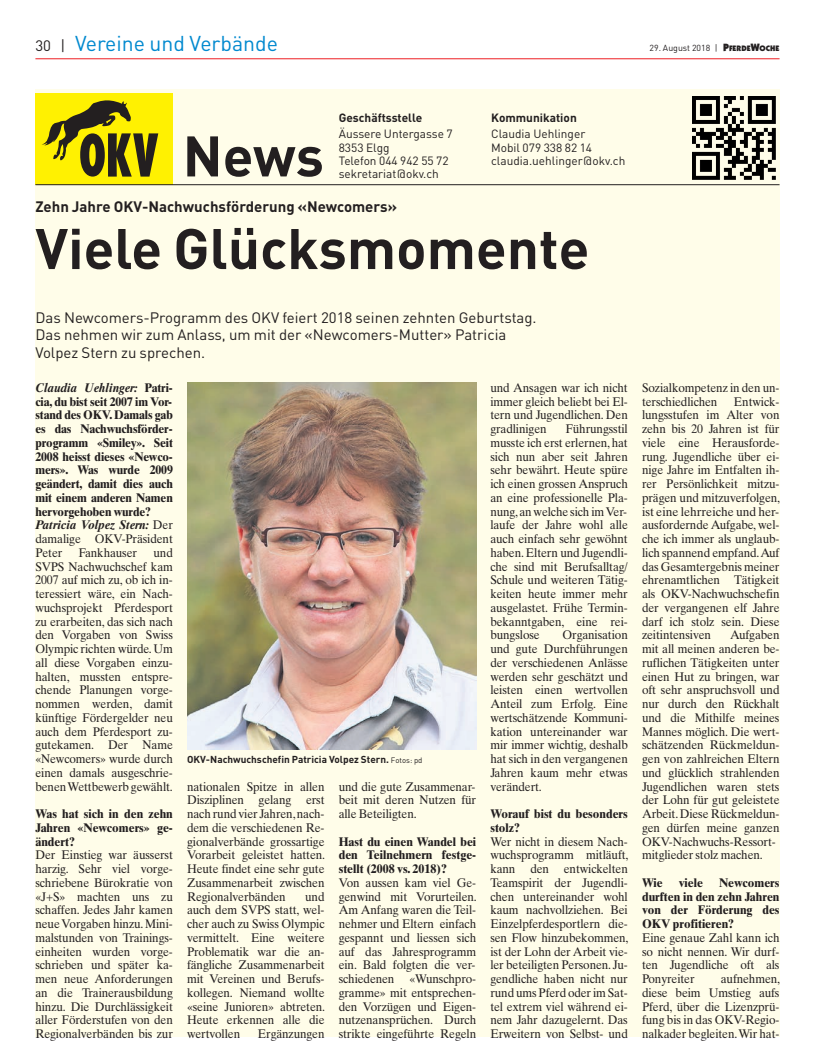
<style>
.page{position:relative;width:815px;height:1063px;background:#fff}
.page>*{position:absolute;margin:0;border:0;box-sizing:border-box;transform-origin:0 0}
.t1{font:700 56.25px "DIN";color:#231f20}
.t2{font:21.25px "DIN";color:#0089cf}
.t3{font:15px/17.5px "DIN";color:#231f20}
.t4{font:700 15px "DIN";color:#231f20}
.t5{font:12.5px/13.8px "Times Ten";letter-spacing:-.01em;color:#231f20;text-align:justify;scale:.94 1}
.t6{font:700 12.5px/13.8px "Times Ten";letter-spacing:-.01em;color:#231f20;scale:.94 1}
.t7{font:700 12.5px/13.8px "Times Ten";letter-spacing:-.01em;color:#231f20;text-align:justify;scale:.95 1}
.t8{font:11.88px "DIN";color:#231f20}
.t9{font:700 11.88px "DIN";color:#231f20}
.t10{font:700 10px "DIN";color:#231f20}
.t11{font:8.75px "DIN";color:#231f20}
.s1{font-size:15px;color:#231f20}
.s2{font-family:"Itc Kabel";font-weight:900;font-size:10.62px}
.s3{font-family:"Itc Kabel";font-weight:900;font-size:8px}
.s4{font-style:italic}
.s5{font-weight:400}
.s6{font-weight:400;font-size:7.75px}
</style>
<div class="page">
<hr style="left:35px;top:58px;width:745px;height:1px;background:#ee1d23">
<div style="left:35px;top:89px;width:745px;height:948px;background:#fffde9"></div>
<div style="left:35px;top:93px;width:138px;height:92px;background:#fff101"></div>
<svg style="left:42px;top:100px;width:116px;height:77px"></svg>
<hr style="left:35px;top:184px;width:745px;height:1px;background:#231f20">
<img style="left:692px;top:97px;width:83px;height:83px">
<img style="left:187px;top:383px;width:289px;height:366px">
<h2 class="t2" style="left:35px;top:36px;width:244px"><span class="s1">30 |</span> Vereine und Verbände</h2>
<p class="t11" style="left:650px;top:45px;width:131px">29. August 2018 | <span class="s2">P</span><span class="s3">FERDE</span><span class="s2">W</span><span class="s3">OCHE</span></p>
<p class="t9" style="left:339px;top:111px;width:85px">Geschäftsstelle</p>
<p class="t9" style="left:491px;top:111px;width:87px">Kommunikation</p>
<p class="t8" style="left:339px;top:130px;width:116px">Äussere Untergasse 7</p>
<p class="t8" style="left:491px;top:130px;width:96px">Claudia Uehlinger</p>
<p class="t8" style="left:339px;top:143px;width:52px">8353 Elgg</p>
<p class="t8" style="left:491px;top:143px;width:103px">Mobil 079 338 82 14</p>
<p class="t8" style="left:339px;top:156px;width:111px">Telefon 044 942 55 72</p>
<p class="t8" style="left:491px;top:156px;width:136px">claudia.uehlinger@okv.ch</p>
<h1 class="t1" style="left:183px;top:124px;width:143px">News</h1>
<p class="t8" style="left:339px;top:169px;width:102px">sekretariat@okv.ch</p>
<p class="t4" style="left:35px;top:198px;width:363px">Zehn Jahre OKV-Nachwuchsförderung «Newcomers»</p>
<h1 class="t1" style="left:35px;top:217px;width:555px">Viele Glücksmomente</h1>
<p class="t3" style="left:35px;top:310px;width:503px">Das Newcomers-Programm des OKV feiert 2018 seinen zehnten Geburtstag.<br>Das nehmen wir zum Anlass, um mit der «Newcomers-Mutter» Patricia<br>Volpez Stern zu sprechen.</p>
<p class="t6" style="left:35px;top:382px;width:148px"><span class="s4">Claudia Uehlinger:</span> Patri&shy;cia, du bist seit 2007 im Vor&shy;stand des OKV. Damals gab es das Nachwuchsförder&shy;programm «Smiley». Seit<br>2008 heisst dieses «Newco&shy;mers». Was wurde 2009 geändert, damit dies auch mit einem anderen Namen hervorgehoben wurde?<br><span class="s4">Patricia Volpez Stern:</span> <span class="s5">Der damalige OKV-Präsident<br>Peter</span></p>
<p class="t5" style="left:35px;top:547px;width:148px;text-indent:118px">und SVPS Nachwuchschef kam 2007 auf mich zu, ob ich in&shy;teressiert wäre, ein Nach&shy;wuchsprojekt Pferdesport zu erarbeiten, das sich nach den Vorgaben von Swiss Olympic richten würde. Um all diese Vorgaben einzu&shy;halten, mussten entspre&shy;chende Planungen vorge&shy;nommen werden, damit künftige Fördergelder neu auch dem Pferdesport zu&shy;gutekamen. Der Name «Newcomers» wurde durch einen damals ausgeschrie&shy;benen Wettbewerb gewählt.</p>
<p class="t7" style="left:35px;top:808px;width:146px">Was hat sich in den zehn Jahren «Newcomers» ge - ändert?</p>
<p class="t5" style="left:35px;top:849px;width:148px">Der Einstieg war äusserst harzig. Sehr viel vorge&shy;schriebene Bürokratie von «J+S» machten uns zu schaffen. Jedes Jahr kamen neue Vorgaben hinzu. Mini&shy;malstunden von Trainings&shy;einheiten wurden vorge&shy;schrieben und später ka&shy;men neue Anforderungen an die Trainerausbildung hinzu. Die Durchlässigkeit aller Förderstufen von den Regionalverbänden bis zur</p>
<p class="t5" style="left:79px;top:547px;width:63px">Fankhauser</p>
<p class="t10" style="left:187px;top:754px;width:237px">OKV-Nachwuchschefin Patricia Volpez Stern. <span class="s6">Fotos: pd</span></p>
<p class="t5" style="left:187px;top:781px;width:148px">nationalen Spitze in allen Disziplinen gelang erst nach rund vier Jahren, nach&shy;dem die verschiedenen Re&shy;gionalverbände grossartige Vorarbeit geleistet hatten.<br>Heute findet eine sehr gute Zusammenarbeit zwischen Regionalverbänden</p>
<p class="t5" style="left:187px;top:891px;width:148px;text-indent:118px">und auch dem SVPS statt, wel&shy;cher auch zu Swiss Olympic vermittelt. Eine weitere Problematik war die an&shy;fängliche Zusammenarbeit mit Vereinen und Berufs&shy;kollegen. Niemand wollte «seine Junioren» abtreten.<br>Heute erkennen alle die wertvollen</p>
<p class="t5" style="left:258px;top:1028px;width:72px">Ergänzungen</p>
<p class="t5" style="left:339px;top:781px;width:148px">und die gute Zusammenar&shy;beit mit deren Nutzen für alle Beteiligten.</p>
<p class="t7" style="left:339px;top:836px;width:146px">Hast du einen Wandel bei den Teilnehmern festge&shy;stellt (2008 vs. 2018)?</p>
<p class="t5" style="left:339px;top:877px;width:148px">Von aussen kam viel Ge&shy;genwind mit Vorurteilen.<br>Am Anfang waren die Teil&shy;nehmer und Eltern einfach gespannt und liessen sich auf das Jahresprogramm ein. Bald folgten die ver&shy;schiedenen «Wunschpro&shy;gramme» mit entsprechen&shy;den Vorzügen und Eigen&shy;nutzenansprüchen. Durch strikte eingeführte Regeln</p>
<p class="t5" style="left:490px;top:382px;width:148px">und Ansagen war ich nicht immer gleich beliebt bei El&shy;tern und Jugendlichen. Den gradlinigen</p>
<p class="t5" style="left:490px;top:423px;width:148px;text-indent:75px">Führungsstil musste ich erst erlernen, hat sich nun aber seit Jahren sehr bewährt. Heute spüre ich einen grossen Anspruch an eine professionelle Pla&shy;nung, an welche sich im Ver&shy;laufe der Jahre wohl alle auch einfach sehr gewöhnt haben. Eltern und Jugendli&shy;che sind mit Be rufs alltag/ Schule und weiteren Tätig&shy;keiten heute immer mehr ausgelastet. Frü he Termin&shy;bekanntgaben, eine rei&shy;bungslose</p>
<p class="t5" style="left:490px;top:629px;width:148px;text-indent:72px">Organisation und gute Durchführungen der verschiedenen Anlässe werden sehr geschätzt und leisten einen wertvollen Anteil zum Erfolg. Eine wertschätzende Kommuni&shy;kation untereinander war mir immer wichtig, deshalb hat sich in den vergangenen Jahren kaum mehr etwas verändert.</p>
<p class="t7" style="left:490px;top:808px;width:146px">Worauf bist du besonders stolz?</p>
<p class="t5" style="left:490px;top:836px;width:148px">Wer nicht in diesem Nach&shy;wuchsprogramm mitläuft, kann den entwickelten Teamspirit der Jugendli&shy;chen untereinander wohl kaum nachvollziehen. Bei Einzelpferdesportlern die&shy;sen Flow hinzubekommen, ist der Lohn der Arbeit vie&shy;ler beteiligten Personen. Ju&shy;gendliche haben nicht nur rund ums Pferd oder im Sat&shy;tel extrem viel während ei&shy;nem Jahr dazugelernt. Das Erweitern von Selbst- und</p>
<p class="t5" style="left:642px;top:382px;width:148px">Sozialkompetenz in den un&shy;terschiedlichen</p>
<p class="t5" style="left:642px;top:396px;width:148px;text-indent:92px">Entwick&shy;lungsstufen im Alter von zehn bis 20 Jahren ist für viele eine Herausforde&shy;rung. Jugendliche über ei&shy;nige Jahre im Entfalten ih&shy;rer Persönlichkeit mitzu&shy;prägen und mitzuverfolgen, ist eine lehrreiche und her&shy;ausfordernde Aufgabe, wel&shy;che ich immer als unglaub&shy;lich spannend empfand. Auf das Gesamt ergebnis meiner ehrenamtlichen Tätigkeit als OKV-Nachwuchschefin der vergangenen elf Jahre darf ich stolz sein. Diese zeitintensiven</p>
<p class="t5" style="left:642px;top:629px;width:148px;text-align:left;text-indent:88px">Aufgaben mit all meinen anderen be&shy;ruflichen Tätigkeiten unter einen Hut zu bringen, war oft sehr anspruchsvoll und nur durch den Rückhalt und die Mithilfe meines<br>Mannes möglich. Die wert&shy;schätzenden Rückmeldun&shy;gen von zahlreichen Eltern und glücklich strahlenden<br>Jugendlichen waren stets der Lohn für gut geleistete<br>Arbeit. Diese Rückmeldun&shy;gen dürfen meine ganzen<br>OKV-Nachwuchs-Ressort&shy;mitglieder stolz machen.</p>
<p class="t7" style="left:642px;top:877px;width:23px">Wie</p>
<p class="t7" style="left:679px;top:877px;width:27px">viele</p>
<p class="t7" style="left:642px;top:877px;width:146px;text-indent:77px">Newcomers durften in den zehn Jahren von der Förderung des OKV profitieren?</p>
<p class="t5" style="left:642px;top:932px;width:148px">Eine genaue Zahl kann ich so nicht nennen. Wir durf&shy;ten Jugendliche oft als Ponyreiter</p>
<p class="t5" style="left:642px;top:973px;width:148px;text-indent:79px">aufnehmen, diese beim Umstieg aufs Pferd, über die Lizenzprü&shy;fung bis in das OKV-Regio&shy;nalkader begleiten. Wir hat-</p>
</div>
